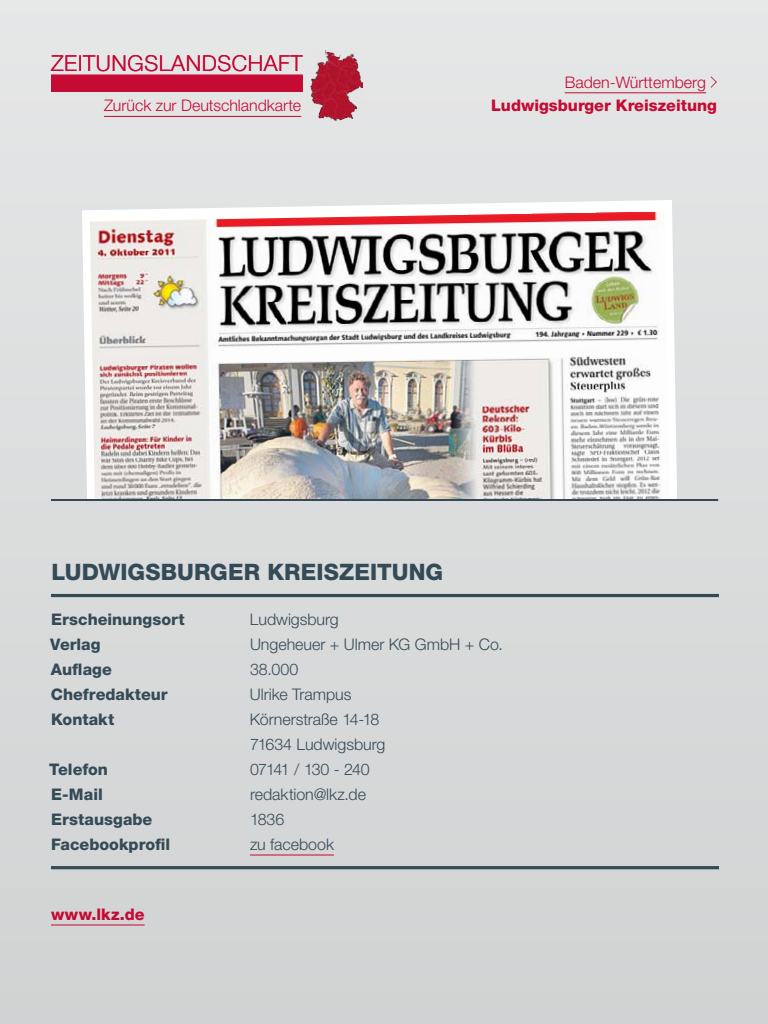
<style>
.page{position:relative;width:768px;height:1024px;background:#d9dada}
.page>*{position:absolute;margin:0;border:0;box-sizing:border-box;transform-origin:0 0}
.t1{font:800 22.7px "Helvetica Neue LT Std";letter-spacing:.005em;color:#344b57}
.t2{font:300 22px "Helvetica Neue LT Std";letter-spacing:.025em;color:#c50a33}
.t3{font:300 16px/25px "Helvetica Neue LT Std";letter-spacing:-.005em;color:#344b57}
.t4{font:800 16px "Helvetica Neue LT Std";color:#344b57}
.t5{font:300 16px "Helvetica Neue LT Std";color:#c50a33}
.t6{font:800 16px "Helvetica Neue LT Std";color:#c50a33}
.t7{font:300 16px "Helvetica Neue LT Std";letter-spacing:-.065em;color:#344b57}
.s1{font-weight:300}
</style>
<div class="page">
<div style="left:51px;top:75px;width:252px;height:17px;background:#c50a33"></div>
<hr style="left:104px;top:116px;width:197px;height:1px;background:#c50a33">
<img style="left:310px;top:50px;width:53px;height:71px">
<hr style="left:565px;top:92px;width:141px;height:1px;background:#c50a33">
<svg style="left:710px;top:75px;width:8px;height:14px"></svg>
<svg style="left:82px;top:200px;width:595px;height:299px;fill:#fff"></svg>
<img style="left:90px;top:211px;width:579px;height:288px">
<hr style="left:51px;top:924px;width:94px;height:2px;background:#c50a33">
<hr style="left:51px;top:594px;width:668px;height:3px;background:#344b57">
<hr style="left:51px;top:866px;width:668px;height:3px;background:#344b57">
<hr style="left:250px;top:854px;width:84px;height:2px;background:#c50a33">
<hr style="left:51px;top:499px;width:667px;height:2px;background:#344b57">
<h2 class="t2" style="left:51px;top:49px;width:253px">Zeitungslandschaft</h2>
<p class="t5" style="left:104px;top:96px;width:199px">Zurück zur Deutschlandkarte</p>
<p class="t6" style="left:491px;top:96px;width:227px">Ludwigsburger Kreiszeitung</p>
<p class="t5" style="left:565px;top:72px;width:143px">Baden-Württemberg</p>
<h1 class="t1" style="left:51px;top:559px;width:393px">Ludwigsburger Kreiszeitung</h1>
<p class="t4" style="left:51px;top:610px;width:174px">Erscheinungsort <span class="s1">L</span></p>
<p class="t3" style="left:258px;top:606px;width:82px">udwigsburg</p>
<p class="t4" style="left:50px;top:635px;width:52px">Verlag</p>
<p class="t3" style="left:250px;top:631px;width:255px">Ungeheuer + Ulmer KG GmbH + Co.</p>
<p class="t4" style="left:51px;top:660px;width:62px">Auflage</p>
<p class="t3" style="left:250px;top:656px;width:50px">38.000</p>
<p class="t4" style="left:51px;top:685px;width:167px">Chefredakteur <span class="s1">U</span></p>
<p class="t3" style="left:261px;top:681px;width:92px">lrike Trampus</p>
<p class="t4" style="left:51px;top:710px;width:65px">Kontakt</p>
<p class="t3" style="left:250px;top:706px;width:137px">Körnerstraße 14-18<br>71634 Ludwigsburg</p>
<p class="t4" style="left:49px;top:760px;width:60px">Telefon</p>
<p class="t7" style="left:250px;top:759px;width:121px">07141 / 130 - 240</p>
<p class="t4" style="left:51px;top:785px;width:53px">E-Mail</p>
<p class="t3" style="left:250px;top:781px;width:117px">redaktion@lkz.de</p>
<p class="t4" style="left:51px;top:810px;width:103px">Erstausgabe</p>
<p class="t3" style="left:250px;top:806px;width:36px">1836</p>
<p class="t4" style="left:51px;top:835px;width:121px">Facebookprofil</p>
<p class="t3" style="left:250px;top:831px;width:85px">zu facebook</p>
<p class="t6" style="left:51px;top:905px;width:95px">www.lkz.de</p>
</div>
